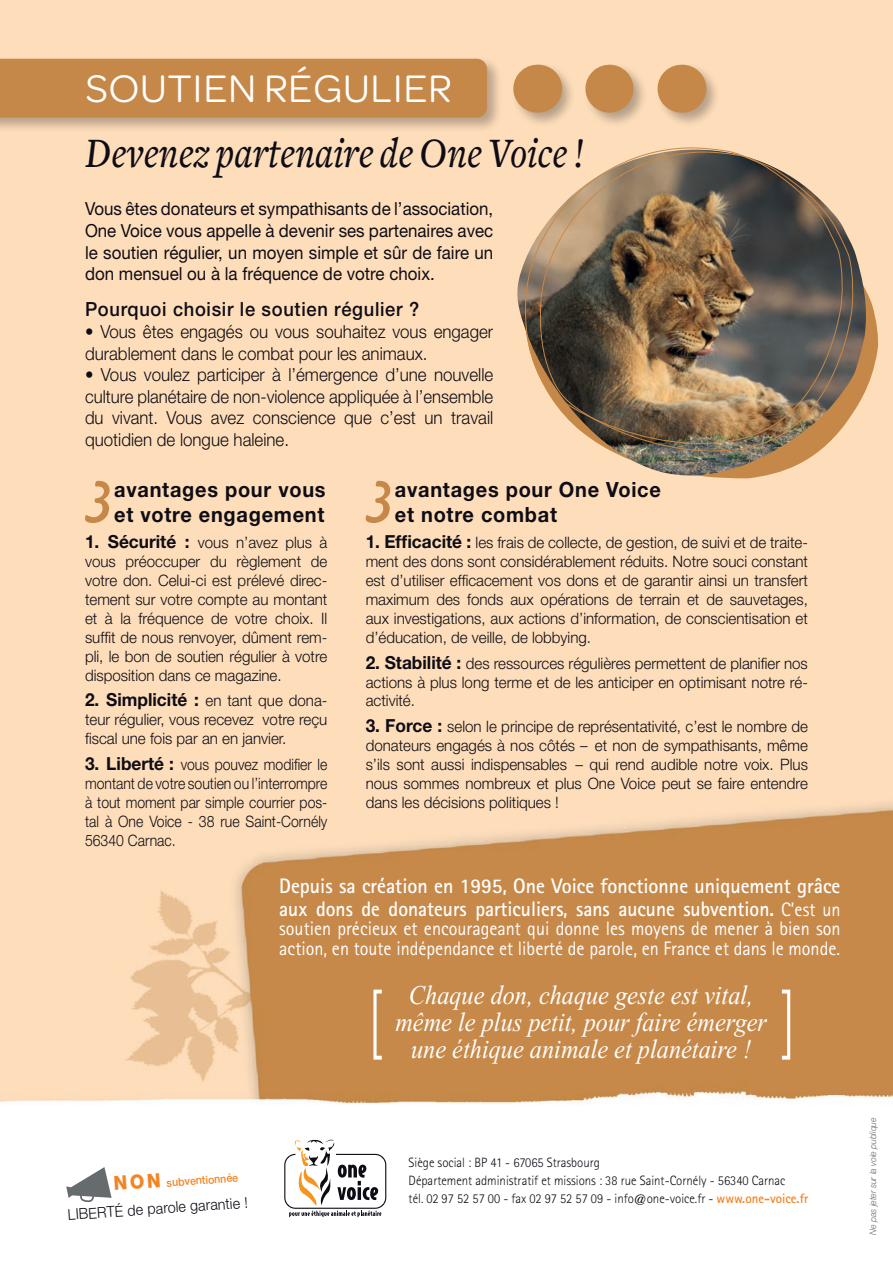
<style>
.page{position:relative;width:893px;height:1263px;background:#fff}
.page>*{position:absolute;margin:0;border:0;box-sizing:border-box;transform-origin:0 0}
.t1{font:300 78px "Rotis Sans Serif";color:#fff;scale:.69 1}
.t2{font:63.15px "Marketing Script";color:#c68849;scale:.95 1}
.t3{font:italic 500 43.5px "Freight Text";color:#0e0c15;scale:.9 1}
.t4{font:40.95px "Omnes";letter-spacing:.015em;color:#fff}
.t5{font:italic 27px/27px "Times New Roman";color:#fff;text-align:center;scale:.9 1}
.t6{font:700 21px/22.5px "Rotis Sans Serif";color:#fff;scale:.95 1}
.t7{font:700 21px/25.2px "Helvetica Neue LT";letter-spacing:.035em;color:#0e0c15;scale:.95 1}
.t8{font:19.5px/19.5px "Rotis Sans Serif";color:#fff;scale:.93 1}
.t9{font:500 19.5px "Helvetica Neue LT";letter-spacing:.035em;color:#0e0c15;scale:.94 1}
.t10{font:300 18px/21.6px "Helvetica Neue LT";color:#0e0c15;scale:.94 1}
.t11{font:18px/21.6px "Helvetica Neue LT";color:#0e0c15;text-align:justify;scale:.94 1}
.t12{font:300 15.75px/18.9px "Helvetica Neue LT";color:#0e0c15;text-align:justify;scale:.96 1}
.t13{font:300 15.75px/18.9px "Helvetica Neue LT";color:#0e0c15;text-align:justify;scale:.89 1}
.t14{font:300 15px "Helvetica Neue LT";color:#0e0c15;scale:.95 1}
.t15{font:300 13.5px/18px "Rotis Sans Serif";color:#0e0c15;scale:.95 1}
.t16{font:500 11.4px "Helvetica Neue LT";color:#f38422;scale:.93 1}
.t17{font:italic 300 9px "Helvetica Neue LT";color:#666b6e;scale:.95 1}
.s1{font-weight:700;font-size:18px}
.s2{font-weight:400;font-size:19.5px}
.s3{font-weight:800;font-size:19.5px}
.s4{font-weight:700;color:#f38422}
</style>
<div class="page">
<img style="left:0;top:0;width:893px;height:1218px">
<svg style="left:284px;top:1137px;width:102px;height:80px"></svg>
<svg style="left:66px;top:1167px;width:46px;height:35px"></svg>
<div style="left:0;top:56px;width:503px;height:77px;background:#0e0c15;opacity:.29"></div>
<div style="left:0;top:59px;width:487px;height:59px;background:#c68849"></div>
<div style="left:511px;top:62px;width:210px;height:66px;background:#0e0c15;opacity:.3"></div>
<svg style="left:609px;top:65px;width:36px;height:48px;background:#d3a575"></svg>
<hr style="left:537px;top:65px;width:1px;height:48px;background:#c68849">
<hr style="left:681px;top:65px;width:1px;height:48px;background:#c68849">
<svg style="left:511px;top:183px;width:368px;height:295px;background:#f7d3ac"></svg>
<img style="left:515px;top:150px;width:354px;height:328px">
<svg style="left:538px;top:147px;width:317px;height:310px;background:#b0997d"></svg>
<svg style="left:523px;top:143px;width:321px;height:307px;background:#8b765e"></svg>
<svg style="left:782px;top:989px;width:8px;height:70px"></svg>
<h3 class="t4" style="left:85px;top:66px;width:368px">SOUTIEN RÉGULIER</h3>
<h3 class="t3" style="left:85px;top:129px;width:557px">Devenez partenaire de One Voice !</h3>
<p class="t11" style="left:85px;top:198px;width:436px">Vous êtes donateurs et sympathisants de l’association, One Voice vous appelle à devenir ses partenaires avec le soutien régulier, un moyen simple et sûr de faire un don mensuel ou à la fréquence de votre choix.</p>
<p class="t9" style="left:85px;top:298px;width:357px">Pourquoi choisir le soutien régulier ?</p>
<p class="t10" style="left:85px;top:320px;width:436px">• Vous êtes engagés ou vous souhaitez vous engager durablement dans le combat pour les animaux.</p>
<p class="t10" style="left:85px;top:364px;width:436px;text-align:justify">• Vous voulez participer à l’émergence d’une nouvelle culture planétaire de non-violence appliquée à l’ensemble du vivant. Vous avez conscience que c’est un travail quotidien de longue haleine.</p>
<h2 class="t2" style="left:86px;top:464px;width:29px">3</h2>
<h3 class="t7" style="left:114px;top:477px;width:224px">avantages pour vous et votre engagement</h3>
<p class="t12" style="left:85px;top:533px;width:254px"><span class="s1">1. Sécurité :</span> vous n’avez plus à vous préoccuper du règlement de votre don. Celui-ci est prélevé direc&shy;tement sur votre compte au montant et à la fréquence de votre choix. Il suffit de nous renvoyer, dûment rem&shy;pli, le bon de soutien régulier à votre disposition dans ce magazine.</p>
<p class="t12" style="left:85px;top:691px;width:254px"><span class="s1">2. Simplicité :</span> en tant que dona&shy;teur régulier, vous recevez votre reçu fiscal une fois par an en janvier.</p>
<p class="t13" style="left:85px;top:755px;width:274px"><span class="s1">3. Liberté :</span> vous pouvez modifier le montant de votre soutien ou l’interrompre à tout moment par simple courrier pos&shy;tal à One Voice - 38 rue Saint-Cornély 56340 Carnac.</p>
<h2 class="t2" style="left:367px;top:464px;width:29px">3</h2>
<h3 class="t7" style="left:395px;top:477px;width:282px">avantages pour One Voice et notre combat</h3>
<p class="t12" style="left:366px;top:533px;width:462px"><span class="s1">1. Efficacité :</span> les frais de collecte, de gestion, de suivi et de traite&shy;ment des dons sont considérablement réduits. Notre souci constant est d’utiliser efficacement vos dons et de garantir ainsi un transfert maximum des fonds aux opérations de terrain et de sauvetages, aux investigations, aux actions d’information, de conscientisation et d’éducation, de veille, de lobbying.</p>
<p class="t12" style="left:366px;top:653px;width:462px"><span class="s1">2. Stabilité :</span> des ressources régulières permettent de planifier nos actions à plus long terme et de les anticiper en optimisant notre ré&shy;activité.</p>
<p class="t12" style="left:366px;top:717px;width:462px"><span class="s1">3. Force :</span> selon le principe de représentativité, c’est le nombre de donateurs engagés à nos côtés – et non de sympathisants, même s’ils sont aussi indispensables – qui rend audible notre voix. Plus nous sommes nombreux et plus One Voice peut se faire entendre dans les décisions politiques !</p>
<h3 class="t6" style="left:279px;top:874px;width:592px">Depuis sa création en 1995, One Voice fonctionne uniquement grâce aux dons de donateurs particuliers, sans aucune subvention. <span class="s2">C’est un</span></h3>
<p class="t8" style="left:279px;top:919px;width:605px">soutien précieux et encourageant qui donne les moyens de mener à bien son action, en toute indépendance et liberté de parole, en France et dans le monde.</p>
<h3 class="t5" style="left:395px;top:982px;width:414px">Chaque don, chaque geste est vital, même le plus petit, pour faire émerger une éthique animale et planétaire !</h3>
<h1 class="t1" style="left:369px;top:978px;width:22px">[</h1>
<p class="t16" style="left:113px;top:1179px;width:135px;rotate:-4deg"><span class="s3">Non</span> subventionnée</p>
<p class="t14" style="left:67px;top:1205px;width:191px;rotate:-4deg">Liber té de parole garantie !</p>
<p class="t15" style="left:409px;top:1154px;width:422px">Siège social : bp 41 - 67065 Strasbourg<br>Département administratif et missions : 38 rue Saint-Cornély - 56340 Carnac<br>tél. 02 97 52 57 00 - fax 02 97 52 57 09 - info@one-voice.fr - <span class="s4">www.one-voice.fr</span></p>
<p class="t17" style="left:868px;top:1235px;width:125px;rotate:-90deg">Ne pas jeter sur la voie publique</p>
</div>
